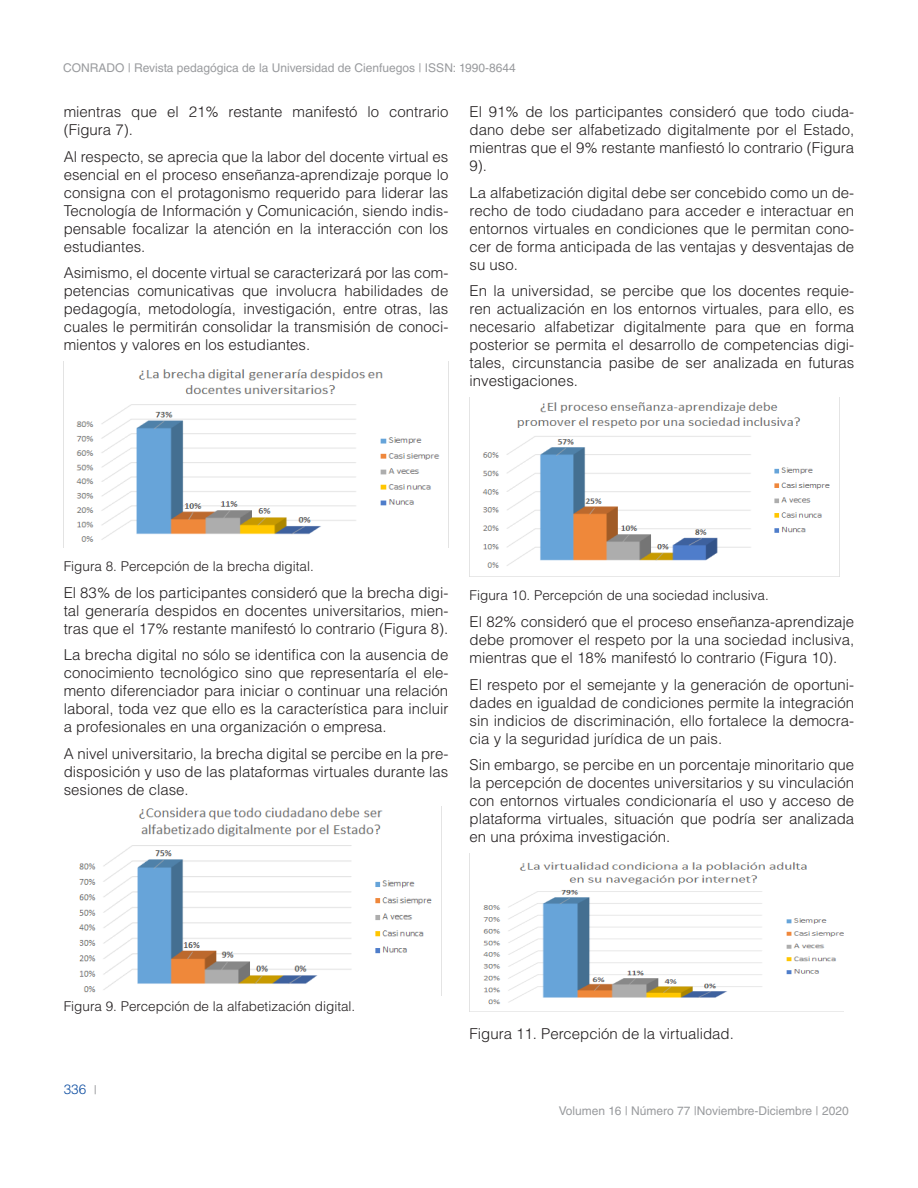
<style>
.page{position:relative;width:918px;height:1188px;background:#fff}
.page>*{position:absolute;margin:0;border:0;box-sizing:border-box;transform-origin:0 0}
.TEXTO{font:300 15px/18px "Helvetica LT Std";color:#231f20;text-align:justify}
.pie_de_foto{font:300 13.5px "Helvetica LT Std";color:#231f20}
.t1{font:300 13.5px "Helvetica LT Std";color:#0d4da1}
.t2{font:12px "Helvetica LT Std";color:#999b9e}
.s1{font-weight:400;font-size:12px;color:#999b9e}
</style>
<div class="page">
<img style="left:76px;top:369px;width:364px;height:173px">
<img style="left:78px;top:807px;width:354px;height:186px">
<img style="left:470px;top:398px;width:370px;height:179px">
<img style="left:470px;top:862px;width:374px;height:150px">
<p class="t2" style="left:63px;top:61px;width:454px">CONRADO | Revista pedagógica de la Universidad de Cienfuegos | ISSN: 1990-8644</p>
<p class="TEXTO" style="left:64px;top:103px;width:386px">mientras que el 21% restante manifestó lo contrario (Figura 7).</p>
<p class="TEXTO" style="left:64px;top:147px;width:386px">Al respecto, se aprecia que la labor del docente virtual es esencial en el proceso enseñanza-aprendizaje porque lo consigna con el protagonismo requerido para liderar las Tecnología de Información y Comunicación, siendo indis&shy;pensable focalizar la atención en la interacción con los estudiantes.</p>
<p class="TEXTO" style="left:64px;top:264px;width:386px">Asimismo, el docente virtual se caracterizará por las com&shy;petencias comunicativas que involucra habilidades de pedagogía, metodología, investigación, entre otras, las cuales le permitirán consolidar la transmisión de conoci&shy;mientos y valores en los estudiantes.</p>
<p class="TEXTO" style="left:470px;top:103px;width:386px">El 91% de los participantes consideró que todo ciuda&shy;dano debe ser alfabetizado digitalmente por el Estado, mientras que el 9% restante manfiestó lo contrario (Figura 9).</p>
<p class="TEXTO" style="left:470px;top:183px;width:386px">La alfabetización digital debe ser concebido como un de&shy;recho de todo ciudadano para acceder e interactuar en entornos virtuales en condiciones que le permitan cono&shy;cer de forma anticipada de las ventajas y desventajas de su uso.</p>
<p class="TEXTO" style="left:470px;top:282px;width:386px">En la universidad, se percibe que los docentes requie&shy;ren actualización en los entornos virtuales, para ello, es necesario alfabetizar digitalmente para que en forma posterior se permita el desarrollo de competencias digi&shy;tales, circunstancia pasibe de ser analizada en futuras investigaciones.</p>
<p class="pie_de_foto" style="left:64px;top:558px;width:252px">Figura 8. Percepción de la brecha digital.</p>
<p class="TEXTO" style="left:64px;top:583px;width:386px">El 83% de los participantes consideró que la brecha digi&shy;tal generaría despidos en docentes universitarios, mien&shy;tras que el 17% restante manifestó lo contrario (Figura 8).</p>
<p class="TEXTO" style="left:64px;top:646px;width:386px">La brecha digital no sólo se identifica con la ausencia de conocimiento tecnológico sino que representaría el ele&shy;mento diferenciador para iniciar o continuar una relación laboral, toda vez que ello es la característica para incluir a profesionales en una organización o empresa.</p>
<p class="TEXTO" style="left:64px;top:744px;width:386px">A nivel universitario, la brecha digital se percibe en la pre&shy;disposición y uso de las plataformas virtuales durante las sesiones de clase.</p>
<p class="pie_de_foto" style="left:470px;top:587px;width:301px">Figura 10. Percepción de una sociedad inclusiva.</p>
<p class="TEXTO" style="left:470px;top:613px;width:386px">El 82% consideró que el proceso enseñanza-aprendizaje debe promover el respeto por la una sociedad inclusiva, mientras que el 18% manifestó lo contrario (Figura 10).</p>
<p class="TEXTO" style="left:470px;top:675px;width:386px">El respeto por el semejante y la generación de oportuni&shy;dades en igualdad de condiciones permite la integración sin indicios de discriminación, ello fortalece la democra&shy;cia y la seguridad jurídica de un pais.</p>
<p class="TEXTO" style="left:470px;top:756px;width:386px">Sin embargo, se percibe en un porcentaje minoritario que la percepción de docentes universitarios y su vinculación con entornos virtuales condicionaría el uso y acceso de plataforma virtuales, situación que podría ser analizada en una próxima investigación.</p>
<p class="pie_de_foto" style="left:64px;top:998px;width:293px">Figura 9. Percepción de la alfabetización digital.</p>
<p class="t1" style="left:64px;top:1081px;width:35px">336 <span class="s1">|</span></p>
<p class="TEXTO" style="left:470px;top:1024px;width:266px">Figura 11. Percepción de la virtualidad.</p>
<p class="t2" style="left:559px;top:1104px;width:291px">Volumen 16 | Número 77 |Noviembre-Diciembre | 2020</p>
</div>
